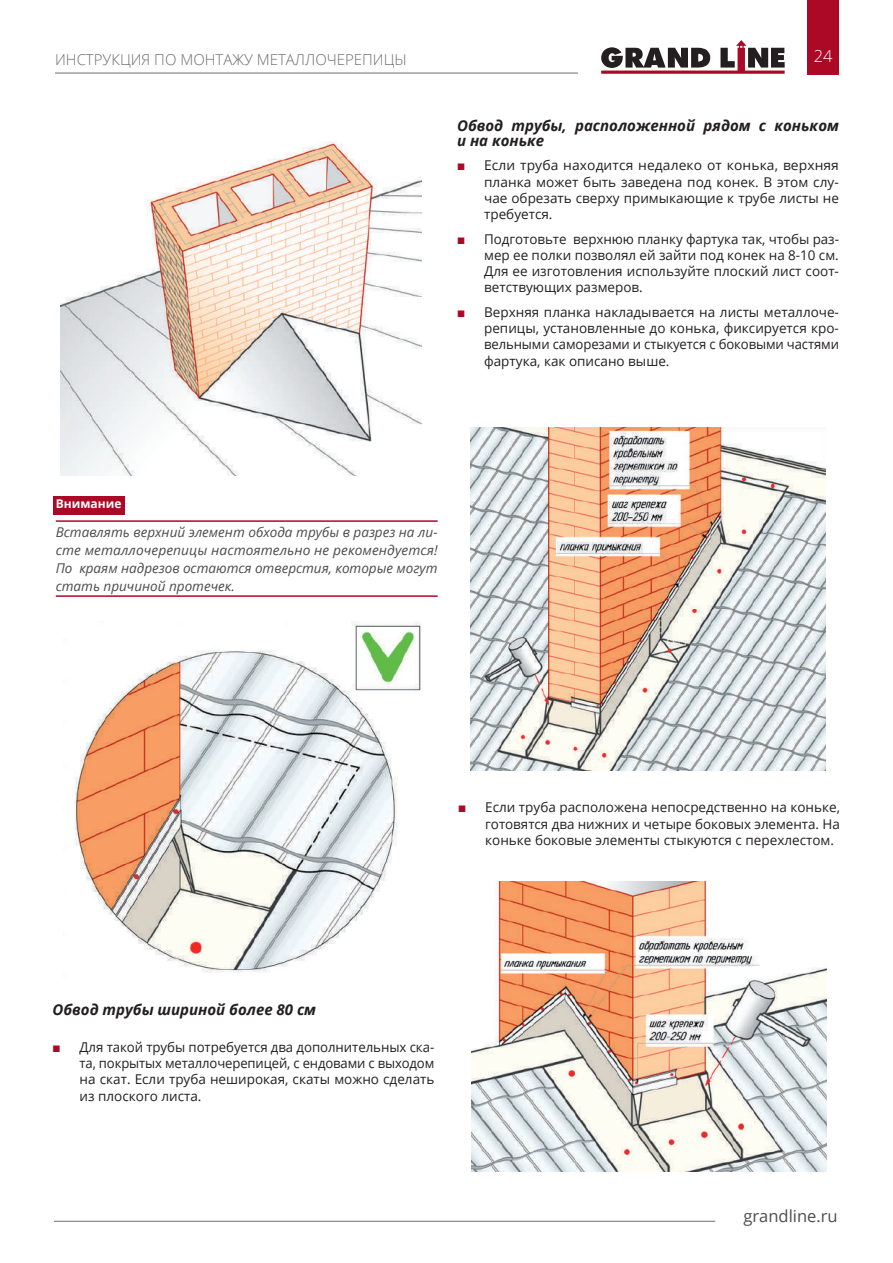
<style>
.page{position:relative;width:893px;height:1263px;background:#fff}
.page>*{position:absolute;margin:0;border:0;box-sizing:border-box;transform-origin:0 0}
.t1{font:16.5px "Open Sans";color:#4b4c4d}
.t2{font:300 16.5px "Open Sans";color:#fff}
.t3{font:italic 700 15px/15px "Open Sans";color:#231f20}
.t4{font:300 15px "Open Sans";color:#6c6d70}
.t5{font:13.5px/16.2px "Open Sans";color:#231f20;text-align:justify}
.t6{font:italic 13.5px/18px "Open Sans";color:#4b4c4d;text-align:justify}
.t7{font:700 12px "Open Sans";color:#fff}
</style>
<div class="page">
<div style="left:808px;top:0;width:31px;height:74px;background:#ac0926"></div>
<svg style="left:601px;top:40px;width:184px;height:33px"></svg>
<hr style="left:55px;top:73px;width:523px;height:1px;background:#6c6d70">
<hr style="left:54px;top:1221px;width:661px;height:1px;background:#6c6d70">
<div style="left:53px;top:496px;width:71px;height:18px;background:#ac0926"></div>
<hr style="left:56px;top:520px;width:382px;height:2px;background:#ac0926">
<hr style="left:56px;top:595px;width:382px;height:2px;background:#ac0926">
<img style="left:60px;top:141px;width:361px;height:334px">
<img style="left:74px;top:621px;width:347px;height:352px">
<img style="left:471px;top:427px;width:354px;height:343px">
<img style="left:472px;top:881px;width:354px;height:291px">
<p class="t4" style="left:55px;top:50px;width:353px">ИНСТРУКЦИЯ ПО МОНТАЖУ МЕТАЛЛОЧЕРЕПИЦЫ</p>
<p class="t2" style="left:814px;top:45px;width:20px">24</p>
<p class="t3" style="left:457px;top:117px;width:383px">Обвод трубы, расположенной рядом с коньком и на коньке</p>
<p class="t5" style="left:484px;top:157px;width:356px">Если труба находится недалеко от конька, верхняя планка может быть заведена под конек. В этом слу&shy;чае обрезать сверху примыкающие к трубе листы не требуется.</p>
<p class="t5" style="left:484px;top:230px;width:356px">Подготовьте верхнюю планку фартука так, чтобы раз&shy;мер ее полки позволял ей зайти под конек на 8-10 см.<br>Для ее изготовления используйте плоский лист соот&shy;ветствующих размеров.</p>
<p class="t5" style="left:484px;top:304px;width:356px">Верхняя планка накладывается на листы металлоче&shy;репицы, установленные до конька, фиксируется кро&shy;вельными саморезами и стыкуется с боковыми частями фартука, как описано выше.</p>
<p class="t7" style="left:56px;top:495px;width:67px">Внимание</p>
<p class="t6" style="left:56px;top:523px;width:383px">Вставлять верхний элемент обхода трубы в разрез на ли&shy;сте металлочерепицы настоятельно не рекомендуется!<br>По краям надрезов остаются отверстия, которые могут стать причиной протечек.</p>
<p class="t5" style="left:485px;top:799px;width:356px">Если труба расположена непосредственно на коньке, готовятся два нижних и четыре боковых элемента. На коньке боковые элементы стыкуются с перехлестом.</p>
<p class="t3" style="left:53px;top:1001px;width:265px">Обвод трубы шириной более 80 см</p>
<p class="t5" style="left:80px;top:1039px;width:356px">Для такой трубы потребуется два дополнительных ска&shy;та, покрытых металлочерепицей, с ендовами с выходом на скат. Если труба неширокая, скаты можно сделать из плоского листа.</p>
<p class="t1" style="left:743px;top:1204px;width:96px">grandline.ru</p>
</div>
